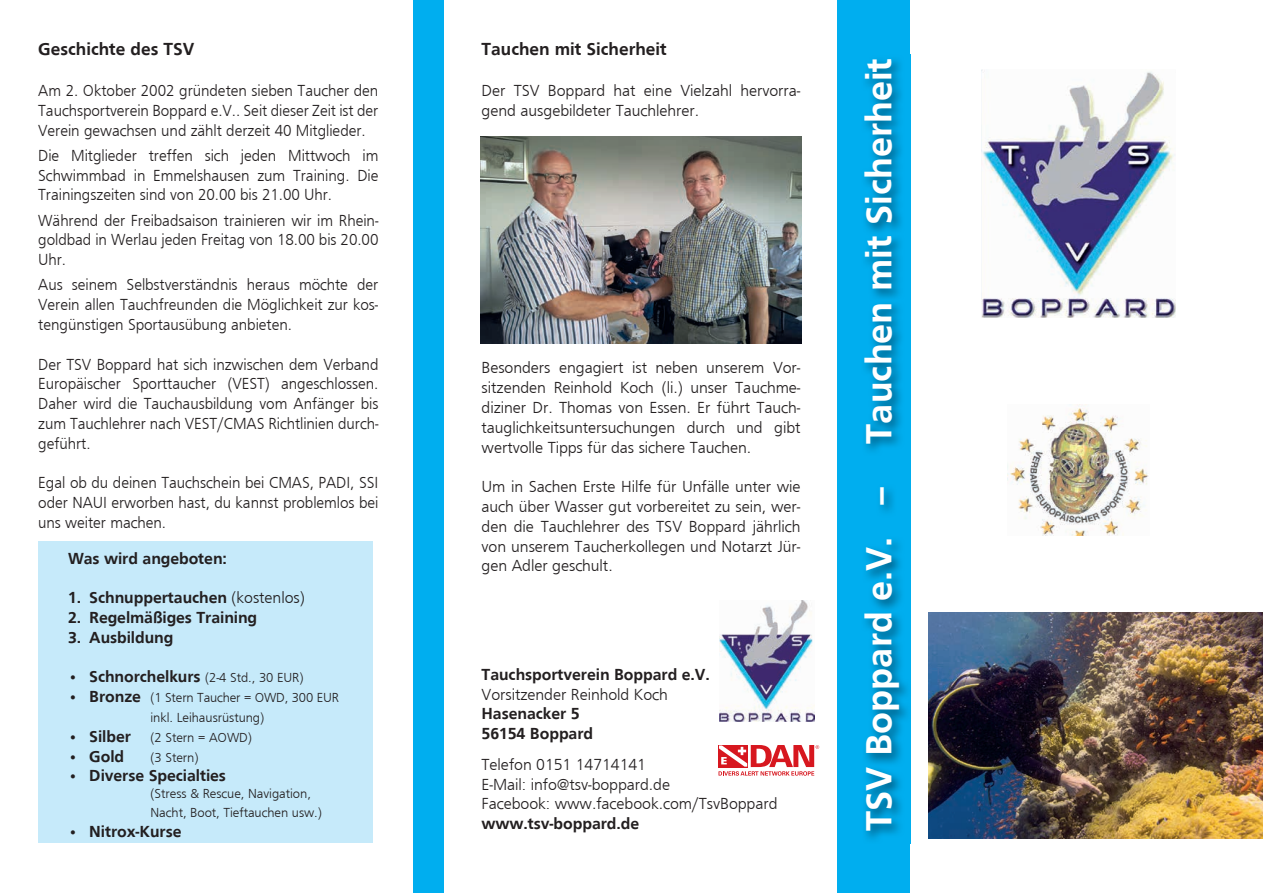
<style>
.page{position:relative;width:1263px;height:893px;background:#fff}
.page>*{position:absolute;margin:0;border:0;box-sizing:border-box;transform-origin:0 0}
.t1{font:700 37.5px "Frugal Sans";color:#fff}
.t2{font:700 18px "Frugal Sans";color:#231f20}
.t3{font:300 16.5px/19.8px "Frugal Sans";letter-spacing:-.005em;color:#231f20;text-align:justify;scale:.96 1}
.t4{font:300 16.5px/19.8px "Frugal Sans";letter-spacing:-.005em;color:#231f20}
.t5{font:700 16.5px/19.8px "Frugal Sans";letter-spacing:-.005em;color:#231f20}
.t6{font:300 13.5px/19.8px "Frugal Sans";letter-spacing:-.005em;color:#231f20;text-align:center}
.s1{font-weight:300}
.s2{font-size:16.5px}
.s3{font-weight:700;font-size:16.5px}
</style>
<div class="page">
<img style="left:928px;top:612px;width:335px;height:226px">
<div style="left:838px;top:0;width:72px;height:893px;background:#00aeef"></div>
<img style="left:865px;top:55px;width:46px;height:788px">
<img style="left:480px;top:136px;width:321px;height:207px">
<img style="left:1008px;top:404px;width:140px;height:132px">
<img style="left:719px;top:601px;width:95px;height:121px">
<div style="left:413px;top:0;width:31px;height:893px;background:#00aeef"></div>
<div style="left:38px;top:541px;width:335px;height:302px;background:#c6eafa"></div>
<img style="left:981px;top:69px;width:194px;height:249px">
<svg style="left:718px;top:745px;width:101px;height:31px"></svg>
<p class="t2" style="left:38px;top:38px;width:158px">Geschichte des TSV</p>
<p class="t3" style="left:38px;top:81px;width:356px">Am 2. Oktober 2002 gründeten sieben Taucher den Tauchsportverein Boppard e.V.. Seit dieser Zeit ist der Verein gewachsen und zählt derzeit 40 Mitglieder.</p>
<p class="t3" style="left:38px;top:145px;width:356px">Die Mitglieder treffen sich jeden Mittwoch im Schwimmbad in Emmelshausen zum Training. Die Trainingszeiten sind von 20.00 bis 21.00 Uhr.</p>
<p class="t3" style="left:38px;top:210px;width:356px">Während der Freibadsaison trainieren wir im Rhein&shy;goldbad in Werlau jeden Freitag von 18.00 bis 20.00<br>Uhr.</p>
<p class="t3" style="left:38px;top:275px;width:356px">Aus seinem Selbstverständnis heraus möchte der Verein allen Tauchfreunden die Möglichkeit zur kos&shy;tengünstigen Sportausübung anbieten.</p>
<p class="t3" style="left:38px;top:354px;width:356px">Der TSV Boppard hat sich inzwischen dem Verband Europäischer Sporttaucher (VEST) angeschlossen.<br>Daher wird die Tauchausbildung vom Anfänger bis zum Tauchlehrer nach VEST/CMAS Richtlinien durch&shy;geführt.</p>
<p class="t3" style="left:38px;top:473px;width:356px">Egal ob du deinen Tauchschein bei CMAS, PADI, SSI oder NAUI erworben hast, du kannst problemlos bei uns weiter machen.</p>
<p class="t5" style="left:68px;top:548px;width:160px">Was wird angeboten:</p>
<p class="t5" style="left:68px;top:588px;width:238px">1. Schnuppertauchen <span class="s1">(kostenlos)</span></p>
<p class="t5" style="left:68px;top:607px;width:191px">2. Regelmäßiges Training</p>
<p class="t5" style="left:68px;top:627px;width:107px">3. Ausbildung</p>
<p class="t6" style="left:68px;top:668px;width:237px"><span class="s2">•</span> <span class="s3">Schnorchelkurs</span> (2-4 Std., 30 EUR)</p>
<p class="t6" style="left:68px;top:688px;width:272px"><span class="s2">•</span> <span class="s3">Bronze</span> (1 Stern Taucher = OWD, 300 EUR inkl. Leihausrüstung)</p>
<p class="t6" style="left:68px;top:727px;width:185px"><span class="s2">•</span> <span class="s3">Silber</span> (2 Stern = AOWD)</p>
<p class="t5" style="left:68px;top:746px;width:58px"><span class="s1">•</span> Gold</p>
<p class="t6" style="left:151px;top:747px;width:50px">(3 Stern)</p>
<p class="t5" style="left:68px;top:766px;width:160px"><span class="s1">•</span> Diverse Specialties</p>
<p class="t6" style="left:151px;top:783px;width:173px;text-align:left">(Stress &amp; Rescue, Navigation,<br>Nacht, Boot, Tieftauchen usw.)</p>
<p class="t5" style="left:68px;top:822px;width:115px"><span class="s1">•</span> Nitrox-Kurse</p>
<p class="t2" style="left:482px;top:38px;width:187px">Tauchen mit Sicherheit</p>
<p class="t4" style="left:482px;top:81px;width:320px">Der TSV Boppard hat eine Vielzahl hervorra&shy;gend ausgebildeter Tauchlehrer.</p>
<p class="t4" style="left:482px;top:358px;width:320px;text-align:justify">Besonders engagiert ist neben unserem Vor&shy;sitzenden Reinhold Koch (li.) unser Tauchme&shy;diziner Dr. Thomas von Essen. Er führt Tauch&shy;tauglichkeitsuntersuchungen durch und gibt wertvolle Tipps für das sichere Tauchen.</p>
<p class="t4" style="left:482px;top:477px;width:320px;text-align:justify">Um in Sachen Erste Hilfe für Unfälle unter wie auch über Wasser gut vorbereitet zu sein, wer&shy;den die Tauchlehrer des TSV Boppard jährlich von unserem Taucherkollegen und Notarzt Jür&shy;gen Adler geschult.</p>
<p class="t5" style="left:482px;top:664px;width:230px">Tauchsportverein Boppard e.V.</p>
<p class="t4" style="left:482px;top:684px;width:188px">Vorsitzender Reinhold Koch</p>
<p class="t5" style="left:482px;top:704px;width:113px">Hasenacker 5<br>56154 Boppard</p>
<p class="t4" style="left:482px;top:754px;width:297px">Telefon 0151 14714141<br>E-Mail: info@tsv-boppard.de<br>Facebook: www.facebook.com/TsvBoppard</p>
<p class="t5" style="left:482px;top:814px;width:159px">www.tsv-boppard.de</p>
<h1 class="t1" style="left:857px;top:831px;width:775px;rotate:-90deg">TSV Boppard e.V. – Tauchen mit Sicherheit</h1>
</div>
